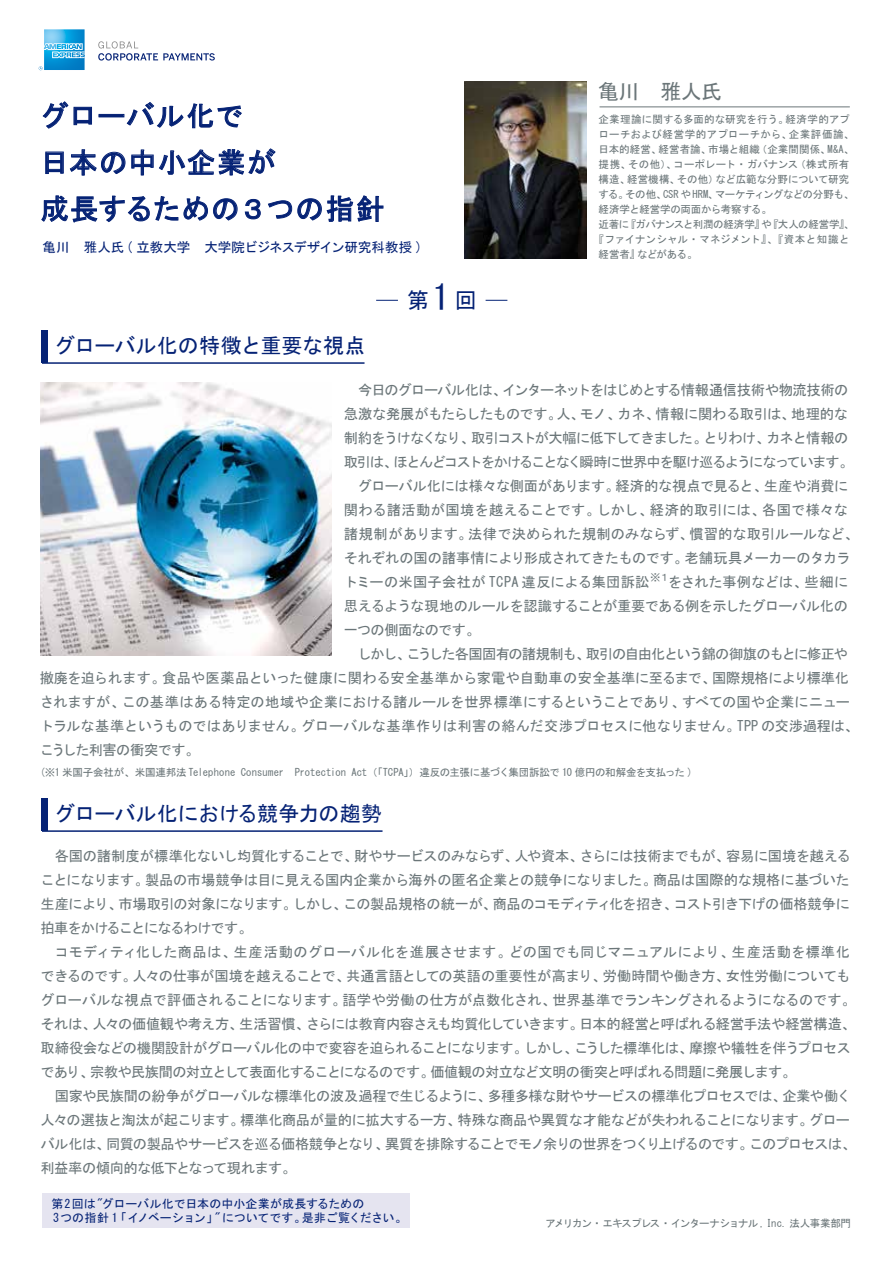
<style>
.page{position:relative;width:893px;height:1263px;background:#fff}
.page>*{position:absolute;margin:0;border:0;box-sizing:border-box;transform-origin:0 0}
.t1{font:28.5px/46.5px "MS Gothic";letter-spacing:.025em;color:#052275}
.t2{font:22.05px "MS Gothic";color:#052275}
.t3{font:21px "MS Gothic";letter-spacing:-.015em;color:#052275}
.t4{font:21px "MS Gothic";color:#6b7679}
.t5{font:14.25px/24px "MS Gothic";letter-spacing:-.035em;color:#6b7679;text-align:justify}
.t6{font:14.25px "MS Gothic";letter-spacing:-.005em;color:#6b7679}
.t7{font:14.25px "MS Gothic";letter-spacing:-.015em;color:#6b7679}
.t8{font:14.25px "MS Gothic";letter-spacing:-.055em;color:#6b7679}
.t9{font:14.25px "MS Gothic";letter-spacing:-.105em;color:#6b7679}
.t10{font:14.25px "MS Gothic";letter-spacing:-.08em;color:#6b7679}
.t11{font:14.25px "MS Gothic";letter-spacing:-.09em;color:#6b7679}
.t12{font:14.25px "MS Gothic";letter-spacing:.01em;color:#6b7679}
.t13{font:14.25px "MS Gothic";color:#6b7679}
.t14{font:14.25px "MS Gothic";letter-spacing:.005em;color:#6b7679}
.t15{font:13.5px "MS Gothic";letter-spacing:-.01em;color:#052275}
.t16{font:12px/14.2px "MS Gothic";letter-spacing:-.005em;color:#052275}
.t17{font:10.5px "MS Gothic";letter-spacing:-.015em;color:#6b7679}
.t18{font:10.5px "MS Gothic";letter-spacing:.01em;color:#6b7679}
.t19{font:10.5px "MS Gothic";letter-spacing:-.09em;color:#6b7679}
.t20{font:10.5px "MS Gothic";letter-spacing:-.035em;color:#6b7679}
.t21{font:10.5px "MS Gothic";letter-spacing:.005em;color:#6b7679}
.t22{font:10.5px "MS Gothic";letter-spacing:.015em;color:#6b7679}
.t23{font:10.5px "MS Gothic";letter-spacing:.045em;color:#6b7679}
.t24{font:10.5px "MS Gothic";letter-spacing:-.045em;color:#6b7679}
.s1{font-size:34.65px}
</style>
<div class="page">
<div style="left:42px;top:1193px;width:367px;height:34px;background:#e5e4f0"></div>
<img style="left:465px;top:82px;width:121px;height:176px">
<hr style="left:42px;top:362px;width:322px;height:2px;background:#052275">
<div style="left:41px;top:331px;width:6px;height:32px;background:#052275"></div>
<hr style="left:42px;top:830px;width:340px;height:2px;background:#052275">
<div style="left:41px;top:799px;width:6px;height:32px;background:#052275"></div>
<svg style="left:43px;top:101px;width:25px;height:27px"></svg>
<svg style="left:74px;top:107px;width:18px;height:18px"></svg>
<div style="left:99px;top:114px;width:25px;height:3px;border:1px solid #052275"></div>
<svg style="left:127px;top:102px;width:115px;height:26px"></svg>
<svg style="left:46px;top:152px;width:18px;height:22px"></svg>
<svg style="left:70px;top:149px;width:55px;height:26px"></svg>
<svg style="left:132px;top:150px;width:21px;height:25px"></svg>
<svg style="left:159px;top:149px;width:116px;height:26px"></svg>
<svg style="left:41px;top:196px;width:137px;height:27px"></svg>
<svg style="left:184px;top:196px;width:53px;height:24px"></svg>
<svg style="left:245px;top:199px;width:16px;height:20px"></svg>
<svg style="left:268px;top:200px;width:24px;height:19px"></svg>
<svg style="left:298px;top:195px;width:85px;height:27px"></svg>
<hr style="left:599px;top:106px;width:251px;height:1px;background:#6b7679">
<svg style="left:376px;top:300px;width:22px;height:1px"></svg>
<svg style="left:486px;top:300px;width:21px;height:1px"></svg>
<img style="left:40px;top:382px;width:291px;height:273px">
<svg style="left:98px;top:41px;width:117px;height:20px"></svg>
<svg style="left:39px;top:29px;width:46px;height:41px"></svg>
<h1 class="t1" style="left:40px;top:92px;width:346px">グローバル化で<br>日本の中小企業が<br>成長するための３つの指針</h1>
<p class="t15" style="left:43px;top:241px;width:382px">亀川　雅人氏( 立教大学　大学院ビジネスデザイン研究科教授 )</p>
<h3 class="t3" style="left:54px;top:334px;width:313px">グローバル化の特徴と重要な視点</h3>
<h2 class="t2" style="left:407px;top:289px;width:71px">第<span class="s1">1</span>回</h2>
<h3 class="t4" style="left:598px;top:81px;width:125px">亀川　雅人氏</h3>
<p class="t22" style="left:598px;top:114px;width:253px">企業理論に関する多面的な研究を行う。経済学的アプ</p>
<p class="t23" style="left:598px;top:129px;width:257px">ローチおよび経営学的アプローチから、企業評価論、</p>
<p class="t18" style="left:598px;top:144px;width:257px">日本的経営、経営者論、市場と組織（企業間関係、M&amp;A、</p>
<p class="t21" style="left:599px;top:159px;width:252px">提携、その他）、コーポレート・ガバナンス（株式所有</p>
<p class="t17" style="left:599px;top:174px;width:252px">構造、経営機構、その他）など広範な分野について研究</p>
<p class="t17" style="left:599px;top:189px;width:257px">する。その他、CSR や HRM、マーケティングなどの分野も、</p>
<p class="t17" style="left:599px;top:204px;width:175px">経済学と経営学の両面から考察する。</p>
<p class="t20" style="left:599px;top:219px;width:257px">近著に『ガバナンスと利潤の経済学』や『大人の経営学』、</p>
<p class="t18" style="left:593px;top:234px;width:258px">『ファイナンシャル・マネジメント』、『資本と知識と</p>
<p class="t24" style="left:599px;top:249px;width:101px">経営者』などがある。</p>
<p class="t8" style="left:358px;top:383px;width:492px">今日のグローバル化は、インターネットをはじめとする情報通信技術や物流技術の</p>
<p class="t5" style="left:344px;top:402px;width:506px">急激な発展がもたらしたものです。人、モノ、カネ、情報に関わる取引は、地理的な</p>
<p class="t10" style="left:344px;top:430px;width:506px">制約をうけなくなり、取引コストが大幅に低下してきました。とりわけ、カネと情報の</p>
<p class="t9" style="left:344px;top:454px;width:512px">取引は、ほとんどコストをかけることなく瞬時に世界中を駆け巡るようになっています。</p>
<p class="t5" style="left:344px;top:474px;width:506px">　グローバル化には様々な側面があります。経済的な視点で見ると、生産や消費に</p>
<p class="t14" style="left:344px;top:502px;width:506px">関わる諸活動が国境を越えることです。しかし、経済的取引には、各国で様々な</p>
<p class="t13" style="left:344px;top:526px;width:517px">諸規制があります。法律で決められた規制のみならず、慣習的な取引ルールなど、</p>
<p class="t5" style="left:344px;top:546px;width:508px">それぞれの国の諸事情により形成されてきたものです。老舗玩具メーカーのタカラ</p>
<p class="t12" style="left:344px;top:574px;width:506px">トミーの米国子会社が TCPA 違反による集団訴訟<sup>※１</sup>をされた事例などは、些細に</p>
<p class="t5" style="left:344px;top:594px;width:506px">思えるような現地のルールを認識することが重要である例を示したグローバル化の</p>
<p class="t8" style="left:344px;top:622px;width:138px">一つの側面なのです。</p>
<p class="t11" style="left:344px;top:646px;width:506px">　しかし、こうした各国固有の諸規制も、取引の自由化という錦の御旗のもとに修正や</p>
<p class="t6" style="left:40px;top:670px;width:811px">撤廃を迫られます。食品や医薬品といった健康に関わる安全基準から家電や自動車の安全基準に至るまで、国際規格により標準化</p>
<p class="t6" style="left:40px;top:694px;width:811px">されますが、この基準はある特定の地域や企業における諸ルールを世界標準にするということであり、すべての国や企業にニュー</p>
<p class="t7" style="left:40px;top:718px;width:821px">トラルな基準というものではありません。グローバルな基準作りは利害の絡んだ交渉プロセスに他なりません。TPP の交渉過程は、</p>
<p class="t5" style="left:40px;top:738px;width:161px">こうした利害の衝突です。</p>
<p class="t17" style="left:40px;top:767px;width:654px">(※1 米国子会社が、米国連邦法 Telephone Consumer　Protection Act（「TCPA」）違反の主張に基づく集団訴訟で 10 億円の和解金を支払った )</p>
<h3 class="t3" style="left:54px;top:802px;width:329px">グローバル化における競争力の趨勢</h3>
<p class="t5" style="left:40px;top:844px;width:812px;text-indent:14px">各国の諸制度が標準化ないし均質化することで、財やサービスのみならず、人や資本、さらには技術までもが、容易に国境を越えることになります。製品の市場競争は目に見える国内企業から海外の匿名企業との競争になりました。商品は国際的な規格に基づいた生産により、市場取引の対象になります。しかし、この製品規格の統一が、商品のコモディティ化を招き、コスト引き下げの価格競争に拍車をかけることになるわけです。</p>
<p class="t5" style="left:41px;top:940px;width:817px;text-align:left;text-indent:14px">コモディティ化した商品は、生産活動のグローバル化を進展させます。どの国でも同じマニュアルにより、生産活動を標準化できるのです。人々の仕事が国境を越えることで、共通言語としての英語の重要性が高まり、労働時間や働き方、女性労働についてもグローバルな視点で評価されることになります。語学や労働の仕方が点数化され、世界基準でランキングされるようになるのです。それは、人々の価値観や考え方、生活習慣、さらには教育内容さえも均質化していきます。日本的経営と呼ばれる経営手法や経営構造、取締役会などの機関設計がグローバル化の中で変容を迫られることになります。しかし、こうした標準化は、摩擦や犠牲を伴うプロセスであり、宗教や民族間の対立として表面化することになるのです。価値観の対立など文明の衝突と呼ばれる問題に発展します。<br>　国家や民族間の紛争がグローバルな標準化の波及過程で生じるように、多種多様な財やサービスの標準化プロセスでは、企業や働く人々の選抜と淘汰が起こります。標準化商品が量的に拡大する一方、特殊な商品や異質な才能などが失われることになります。グローバル化は、同質の製品やサービスを巡る価格競争となり、異質を排除することでモノ余りの世界をつくり上げるのです。このプロセスは、利益率の傾向的な低下となって現れます。</p>
<p class="t16" style="left:51px;top:1196px;width:357px">第2回は"グローバル化で日本の中小企業が成長するための<br>3つの指針 1「イノベーション」"についてです。是非ご覧ください。</p>
<p class="t19" style="left:545px;top:1218px;width:307px">アメリカン・エキスプレス・インターナショナル , Inc. 法人事業部門</p>
</div>
